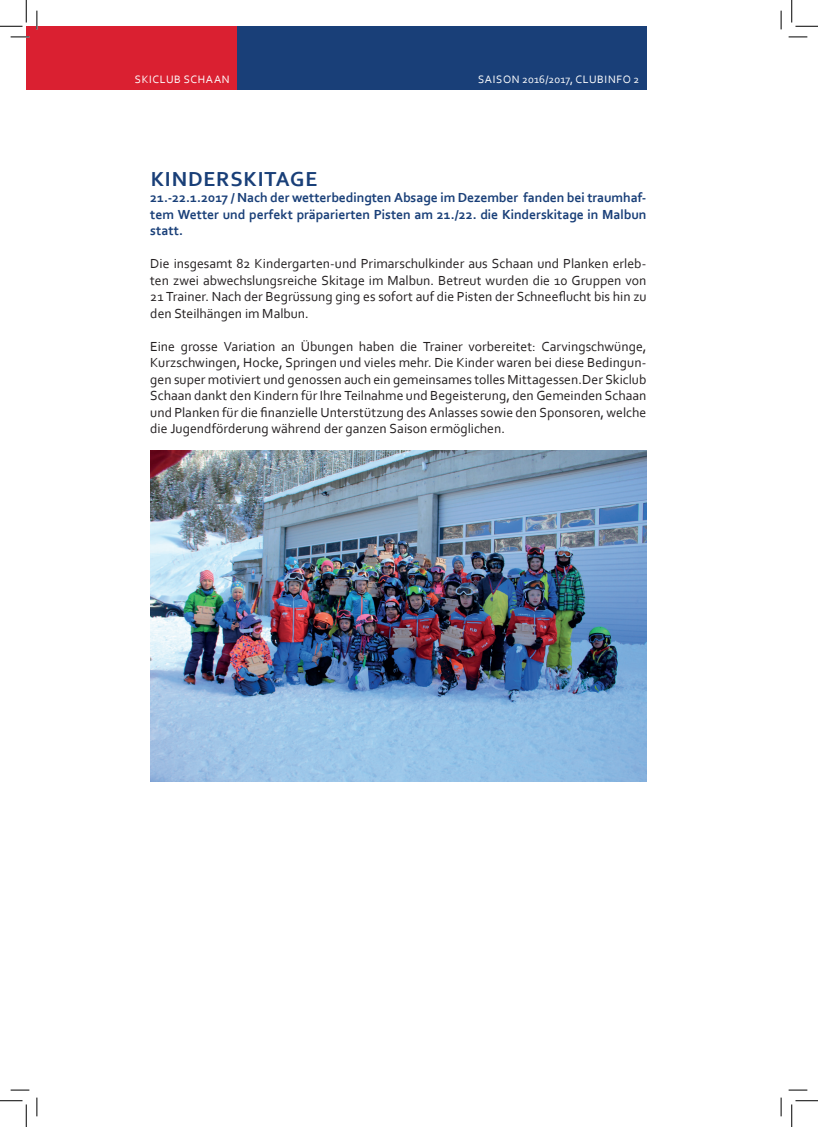
<style>
.page{position:relative;width:818px;height:1127px;background:#fff}
.page>*{position:absolute;margin:0;border:0;box-sizing:border-box;transform-origin:0 0}
.t1{font:700 21.25px "Corbel";letter-spacing:.04em;color:#193f78}
.t2{font:13.75px/16.5px "Corbel";color:#231f20;text-align:justify}
.t3{font:700 13.75px/16.5px "Corbel";letter-spacing:-.005em;color:#193f78;text-align:justify}
.t4{font:11.25px "Corbel";letter-spacing:.05em;color:#fff}
</style>
<div class="page">
<div style="left:26px;top:26px;width:211px;height:64px;background:#da2031"></div>
<div style="left:237px;top:26px;width:409px;height:64px;background:#193f78"></div>
<img style="left:150px;top:451px;width:496px;height:330px">
<svg style="left:11px;top:36px;width:18px;height:2px"></svg>
<svg style="left:788px;top:36px;width:19px;height:2px"></svg>
<svg style="left:11px;top:1089px;width:18px;height:1px"></svg>
<svg style="left:788px;top:1089px;width:19px;height:1px"></svg>
<svg style="left:36px;top:11px;width:2px;height:18px"></svg>
<svg style="left:36px;top:1097px;width:2px;height:18px"></svg>
<svg style="left:780px;top:11px;width:2px;height:18px"></svg>
<svg style="left:780px;top:1097px;width:2px;height:18px"></svg>
<svg style="left:0;top:0;width:27px;height:27px"></svg>
<svg style="left:0;top:1100px;width:27px;height:26px"></svg>
<svg style="left:791px;top:0;width:27px;height:27px"></svg>
<svg style="left:791px;top:1100px;width:27px;height:26px"></svg>
<p class="t4" style="left:135px;top:72px;width:96px">SKICLUB SCHAAN</p>
<p class="t4" style="left:478px;top:72px;width:163px">SAISON 2016/2017, CLUBINFO 2</p>
<h1 class="t1" style="left:151px;top:165px;width:168px">KINDERSKITAGE</h1>
<p class="t3" style="left:150px;top:189px;width:498px">21.-22.1.2017 / Nach der wetterbedingten Absage im Dezember fanden bei traumhaf&shy;tem Wetter und perfekt präparierten Pisten am 21./22. die Kinderskitage in Malbun statt.</p>
<p class="t2" style="left:150px;top:255px;width:498px">Die insgesamt 82 Kindergarten-und Primarschulkinder aus Schaan und Planken erleb&shy;ten zwei abwechslungsreiche Skitage im Malbun. Betreut wurden die 10 Gruppen von 21 Trainer. Nach der Begrüssung ging es sofort auf die Pisten der Schneeflucht bis hin zu den Steilhängen im Malbun.</p>
<p class="t2" style="left:150px;top:337px;width:498px">Eine grosse Variation an Übungen haben die Trainer vorbereitet: Carvingschwünge, Kurzschwingen, Hocke, Springen und vieles mehr. Die Kinder waren bei diese Bedingun&shy;gen super motiviert und genossen auch ein gemeinsames tolles Mittagessen.Der Skiclub Schaan dankt den Kindern für Ihre Teilnahme und Begeisterung, den Gemeinden Schaan und Planken für die finanzielle Unterstützung des Anlasses sowie den Sponsoren, welche die Jugendförderung während der ganzen Saison ermöglichen.</p>
</div>
